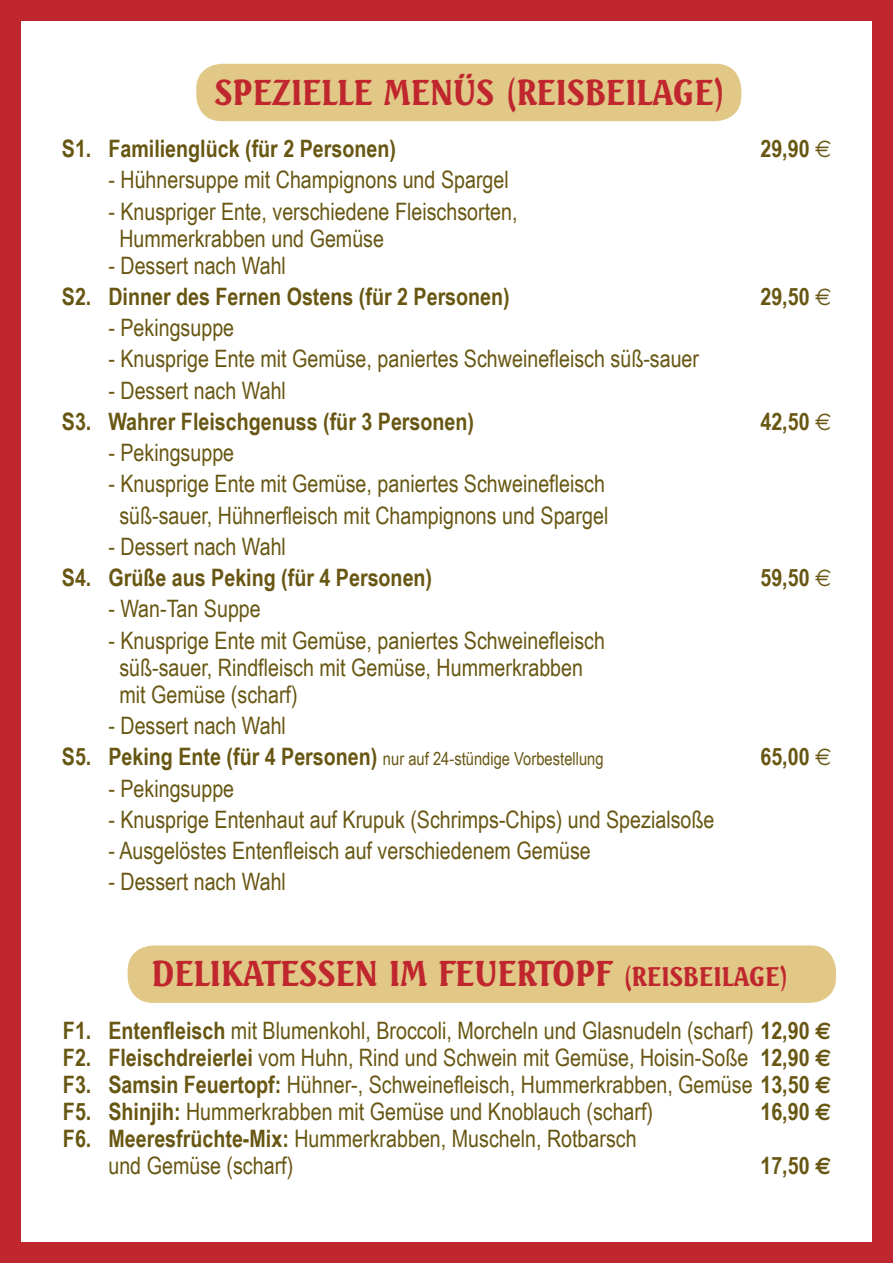
<style>
.page{position:relative;width:893px;height:1263px;background:#c0262d}
.page>*{position:absolute;margin:0;border:0;box-sizing:border-box;transform-origin:0 0}
.t1{font:700 36px "Seagull SB";color:#c0262d}
.t2{font:700 27px "Seagull SB";color:#c0262d}
.t3{font:24px/27px "Arial Narrow";color:#685713}
.t4{font:700 24px "Arial Narrow";color:#685713}
.t5{font:18px "Arial Narrow";color:#685713}
.s1{font-family:"Euro Sans";font-weight:400}
.s2{font-weight:700;font-size:24px}
.s3{font-size:36px}
.s4{font-weight:700}
.s5{font-family:"Euro Sans";font-weight:700}
.s6{font-family:"Euro Sans"}
</style>
<div class="page">
<div style="left:21px;top:21px;width:851px;height:1221px;background:#fff"></div>
<div style="left:196px;top:64px;width:545px;height:57px;background:#e1c887;border-radius:26px"></div>
<div style="left:128px;top:945px;width:708px;height:58px;background:#e1c887;border-radius:26px"></div>
<h1 class="t1" style="left:215px;top:71px;width:511px">SPEZIELLE MENÜS (REISBEILAGE)</h1>
<p class="t4" style="left:62px;top:135px;width:336px">S1. Familienglück (für 2 Personen)</p>
<p class="t4" style="left:760px;top:135px;width:72px">29,90 <span class="s1">€</span></p>
<p class="t3" style="left:108px;top:166px;width:402px">- Hühnersuppe mit Champignons und Spargel</p>
<p class="t3" style="left:119px;top:198px;width:400px;text-indent:-11px">- Knuspriger Ente, verschiedene Fleischsorten,<br>Hummerkrabben und Gemüse</p>
<p class="t3" style="left:108px;top:252px;width:179px">- Dessert nach Wahl</p>
<p class="t4" style="left:62px;top:282px;width:449px">S2. Dinner des Fernen Ostens (für 2 Personen)</p>
<p class="t4" style="left:760px;top:282px;width:72px">29,50 <span class="s1">€</span></p>
<p class="t3" style="left:108px;top:314px;width:127px">- Pekingsuppe</p>
<p class="t3" style="left:108px;top:345px;width:592px">- Knusprige Ente mit Gemüse, paniertes Schweinefleisch süß-sauer</p>
<p class="t3" style="left:108px;top:377px;width:179px">- Dessert nach Wahl</p>
<p class="t4" style="left:62px;top:407px;width:414px">S3. Wahrer Fleischgenuss (für 3 Personen)</p>
<p class="t4" style="left:760px;top:407px;width:72px">42,50 <span class="s1">€</span></p>
<p class="t3" style="left:108px;top:439px;width:127px">- Pekingsuppe</p>
<p class="t3" style="left:108px;top:468px;width:501px;line-height:31.2px;text-align:center">- Knusprige Ente mit Gemüse, paniertes Schweinefleisch süß-sauer, Hühnerfleisch mit Champignons und Spargel</p>
<p class="t3" style="left:108px;top:533px;width:179px">- Dessert nach Wahl</p>
<p class="t4" style="left:62px;top:564px;width:372px">S4. Grüße aus Peking (für 4 Personen)</p>
<p class="t4" style="left:760px;top:564px;width:72px">59,50 <span class="s1">€</span></p>
<p class="t3" style="left:108px;top:595px;width:154px">- Wan-Tan Suppe</p>
<p class="t3" style="left:119px;top:627px;width:487px;text-indent:-11px">- Knusprige Ente mit Gemüse, paniertes Schweinefleisch süß-sauer, Rindfleisch mit Gemüse, Hummerkrabben mit Gemüse (scharf)</p>
<p class="t3" style="left:108px;top:712px;width:179px">- Dessert nach Wahl</p>
<p class="t5" style="left:62px;top:749px;width:543px"><span class="s2">S5. Peking Ente (für 4 Personen)</span> nur auf 24-stündige Vorbestellung</p>
<p class="t4" style="left:760px;top:743px;width:72px">65,00 <span class="s1">€</span></p>
<p class="t3" style="left:108px;top:774px;width:127px">- Pekingsuppe</p>
<p class="t3" style="left:108px;top:806px;width:607px">- Knusprige Entenhaut auf Krupuk (Schrimps-Chips) und Spezialsoße</p>
<p class="t3" style="left:108px;top:837px;width:484px">- Ausgelöstes Entenfleisch auf verschiedenem Gemüse</p>
<p class="t3" style="left:108px;top:868px;width:179px">- Dessert nach Wahl</p>
<h1 class="t1" style="left:57px;top:953px;width:29px">DELI</h1>
<h1 class="t1" style="left:221px;top:953px;width:42px">KATESSE</h1>
<p class="t2" style="left:355px;top:961px;width:435px"><span class="s3">N IM FEUERTOPF</span> (REISBEILAGE)</p>
<p class="t3" style="left:63px;top:1016px;width:770px;text-align:justify"><span class="s4">F1. Entenfleisch</span> mit Blumenkohl, Broccoli, Morcheln und Glasnudeln (scharf) <span class="s4">12,90</span> <span class="s5">€ </span><span class="s4">F2. Fleischdreierlei</span> vom Huhn, Rind und Schwein mit Gemüse, Hoisin-Soße <span class="s4">12,90</span> <span class="s5">€ </span><span class="s4">F3. Samsin Feuertopf:</span> Hühner-, Schweinefleisch, Hummerkrabben, Gemüse <span class="s4">13,50</span> <span class="s5">€ </span><span class="s4">F5. Shinjih:</span> Hummerkrabben mit Gemüse und Knoblauch (scharf)</p>
<p class="t4" style="left:760px;top:1097px;width:72px">16,90 <span class="s6">€</span></p>
<p class="t3" style="left:108px;top:1124px;width:530px;text-indent:-45px"><span class="s4">F6. Meeresfrüchte-Mix:</span> Hummerkrabben, Muscheln, Rotbarsch und Gemüse (scharf)</p>
<p class="t4" style="left:760px;top:1151px;width:72px">17,50 <span class="s6">€</span></p>
</div>
